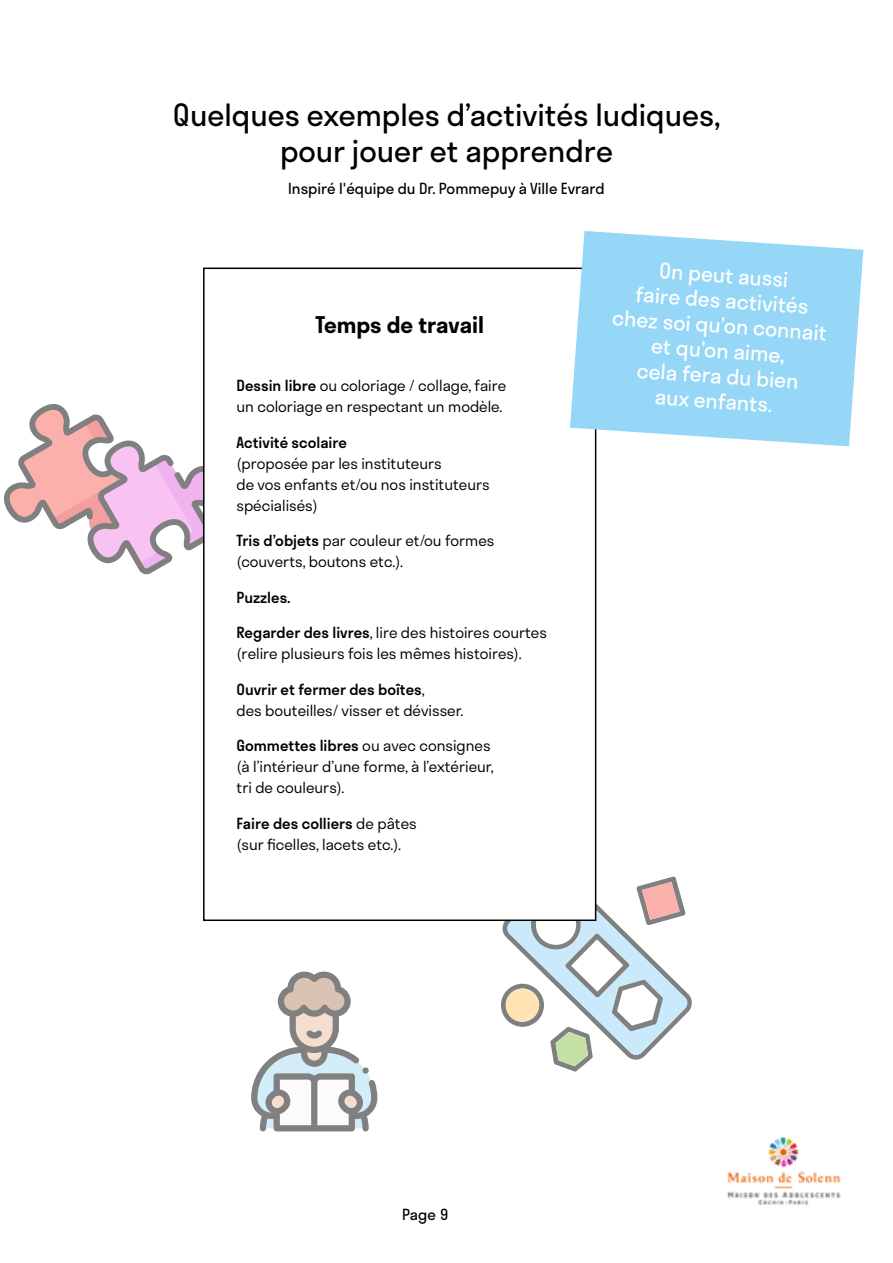
<style>
.page{position:relative;width:893px;height:1263px;background:#fff}
.page>*{position:absolute;margin:0;border:0;box-sizing:border-box;transform-origin:0 0}
.t1{font:30px/36px "Stratos";color:#000;text-align:center}
.t2{font:600 22.5px "Stratos";color:#000}
.t3{font:21px/25.2px "Stratos";color:#fff;text-align:center}
.t4{font:300 15px/21px "Stratos";color:#000}
.t5{font:15px "Stratos";color:#000}
.t6{font:500 15px "Stratos";color:#000}
.s1{font-weight:500}
</style>
<div class="page">
<img style="left:727px;top:1137px;width:114px;height:68px">
<svg style="left:501px;top:870px;width:191px;height:201px"></svg>
<svg style="left:4px;top:404px;width:199px;height:171px"></svg>
<div style="left:204px;top:268px;width:392px;height:652px;background:#fff"></div>
<div style="left:203px;top:268px;width:393px;height:653px;border:2px solid #000"></div>
<svg style="left:570px;top:231px;width:293px;height:215px;background:#a2daf7"></svg>
<svg style="left:251px;top:971px;width:126px;height:160px"></svg>
<h1 class="t1" style="left:173px;top:96px;width:549px">Quelques exemples d’activités ludiques, pour jouer et apprendre</h1>
<p class="t5" style="left:288px;top:176px;width:318px">Inspiré l'équipe du Dr. Pommepuy à Ville Evrard</p>
<h2 class="t2" style="left:315px;top:307px;width:170px">Temps de travail</h2>
<p class="t4" style="left:237px;top:375px;width:271px"><span class="s1">Dessin libre</span> ou coloriage / collage, faire un coloriage en respectant un modèle.</p>
<p class="t6" style="left:237px;top:430px;width:112px">Activité scolaire</p>
<p class="t4" style="left:237px;top:452px;width:255px">(proposée par les instituteurs<br>de vos enfants et/ou nos instituteurs spécialisés)</p>
<p class="t4" style="left:237px;top:530px;width:259px"><span class="s1">Tris d’objets</span> par couleur et/ou formes (couverts, boutons etc.).</p>
<p class="t6" style="left:237px;top:585px;width:56px">Puzzles.</p>
<p class="t4" style="left:237px;top:622px;width:312px"><span class="s1">Regarder des livres</span>, lire des histoires courtes (relire plusieurs fois les mêmes histoires).</p>
<p class="t4" style="left:237px;top:678px;width:229px"><span class="s1">Ouvrir et fermer des boîtes</span>,<br>des bouteilles/ visser et dévisser.</p>
<p class="t4" style="left:237px;top:735px;width:259px"><span class="s1">Gommettes libres</span> ou avec consignes (à l’intérieur d’une forme, à l’extérieur, tri de couleurs).</p>
<p class="t4" style="left:237px;top:812px;width:182px"><span class="s1">Faire des colliers</span> de pâtes (sur ficelles, lacets etc.).</p>
<h3 class="t3" style="left:617px;top:254px;width:217px;rotate:4deg">On peut aussi<br>faire des activités chez soi qu’on connait et qu’on aime,<br>cela fera du bien<br>aux enfants.</h3>
<p class="t5" style="left:402px;top:1203px;width:48px">Page 9</p>
</div>
